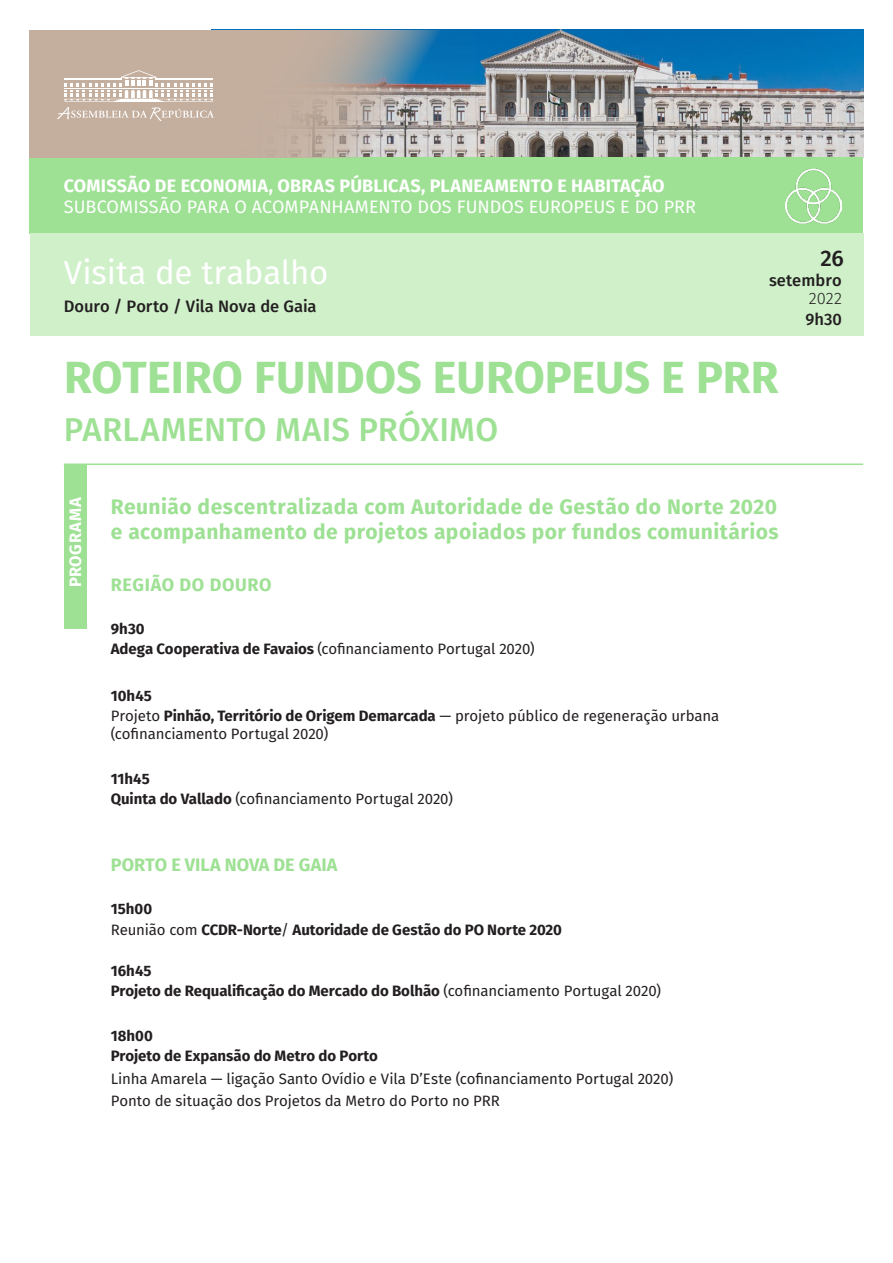
<style>
.page{position:relative;width:893px;height:1263px;background:#fff}
.page>*{position:absolute;margin:0;border:0;box-sizing:border-box;transform-origin:0 0}
.Titulo_evento{font:700 45px "Fira Sans";color:#9ee194}
.subtitulo_evento{font:500 33px "Fira Sans";color:#9ee194}
.tipo_de_evento{font:33px "Fira Sans";letter-spacing:-.005em;color:#fff}
.dia{font:500 22.5px "Fira Sans";color:#231f20}
.Momento_programa{font:700 21px/25.2px "Fira Sans";letter-spacing:.02em;color:#9ee194}
.Comissao{font:700 18px "Fira Sans";letter-spacing:.01em;color:#fff}
.GT_ou_Subcomissao{font:18px "Fira Sans";color:#fff}
.Momento_programa-2{font:700 18px "Fira Sans";letter-spacing:.01em;color:#9ee194}
.Momento_programa-3{font:700 18px "Fira Sans";letter-spacing:.035em;color:#9ee194}
.sala{font:500 16.5px "Fira Sans";color:#231f20}
.mes{font:500 16.5px "Fira Sans";letter-spacing:.005em;color:#231f20}
.t1{font:700 16.5px "Fira Sans";letter-spacing:.035em;color:#fff}
.ano{font:300 16.5px "Fira Sans";color:#231f20}
.hora{font:500 16.5px "Fira Sans";color:#231f20}
.oradores_programa{font:15px/18px "Fira Sans";letter-spacing:-.005em;color:#231f20}
.oradores_programa-2{font:700 15px "Fira Sans";letter-spacing:-.005em;color:#231f20}
.horas_programa{font:700 15px "Fira Sans";letter-spacing:.005em;color:#231f20}
.s1{font-weight:700}
.s2{font-weight:400}
</style>
<div class="page">
<img style="left:476px;top:30px;width:387px;height:127px">
<div style="left:30px;top:157px;width:833px;height:77px;background:#9ee194"></div>
<svg style="left:30px;top:30px;width:446px;height:127px;background:#afa9a3"></svg>
<svg style="left:57px;top:70px;width:157px;height:51px"></svg>
<hr style="left:64px;top:79px;width:58px;height:1px;background:#fff">
<hr style="left:155px;top:79px;width:58px;height:1px;background:#fff">
<div style="left:30px;top:234px;width:833px;height:102px;background:#cff0c9"></div>
<hr style="left:64px;top:463px;width:799px;height:2px;background:#9ee194">
<div style="left:64px;top:464px;width:23px;height:165px;background:#9ee194"></div>
<img style="left:785px;top:168px;width:57px;height:56px">
<p class="Comissao" style="left:64px;top:173px;width:602px">COMISSÃO DE ECONOMIA, OBRAS PÚBLICAS, PLANEAMENTO E HABITAÇÃO</p>
<p class="GT_ou_Subcomissao" style="left:64px;top:195px;width:634px">SUBCOMISSÃO PARA O ACOMPANHAMENTO DOS FUNDOS EUROPEUS E DO PRR</p>
<p class="dia" style="left:821px;top:240px;width:25px">26</p>
<p class="mes" style="left:769px;top:267px;width:74px">setembro</p>
<p class="ano" style="left:809px;top:287px;width:35px">2022</p>
<p class="hora" style="left:805px;top:308px;width:38px">9h30</p>
<p class="Titulo_evento" style="left:64px;top:346px;width:716px">ROTEIRO FUNDOS EUROPEUS E PRR</p>
<p class="subtitulo_evento" style="left:64px;top:407px;width:436px">PARLAMENTO MAIS PRÓXIMO</p>
<p class="tipo_de_evento" style="left:64px;top:249px;width:266px">Visita de trabalho</p>
<p class="sala" style="left:64px;top:295px;width:254px">Douro / Porto / Vila Nova de Gaia</p>
<p class="t1" style="left:64px;top:587px;width:92px;rotate:-90deg">PROGRAMA</p>
<p class="Momento_programa" style="left:111px;top:496px;width:669px">Reunião descentralizada com Autoridade de Gestão do Norte 2020 e acompanhamento de projetos apoiados por fundos comunitários</p>
<p class="Momento_programa-3" style="left:111px;top:572px;width:162px">REGIÃO DO DOURO</p>
<p class="horas_programa" style="left:111px;top:618px;width:35px">9h30</p>
<p class="oradores_programa" style="left:111px;top:641px;width:426px"><span class="s1">Adega Cooperativa de Favaios</span> (cofinanciamento Portugal 2020)</p>
<p class="horas_programa" style="left:111px;top:685px;width:43px">10h45</p>
<p class="oradores_programa" style="left:111px;top:708px;width:610px">Projeto <span class="s1">Pinhão, Território de Origem Demarcada</span> — projeto público de regeneração urbana (cofinanciamento Portugal 2020)</p>
<p class="horas_programa" style="left:111px;top:768px;width:41px">11h45</p>
<p class="oradores_programa" style="left:111px;top:791px;width:344px"><span class="s1">Quinta do Vallado</span> (cofinanciamento Portugal 2020)</p>
<p class="Momento_programa-2" style="left:111px;top:852px;width:228px">PORTO E VILA NOVA DE GAIA</p>
<p class="horas_programa" style="left:111px;top:898px;width:43px">15h00</p>
<p class="oradores_programa-2" style="left:111px;top:919px;width:453px"><span class="s2">Reunião com</span> CCDR-Norte<span class="s2">/</span> Autoridade de Gestão do PO Norte 2020</p>
<p class="horas_programa" style="left:111px;top:960px;width:42px">16h45</p>
<p class="oradores_programa-2" style="left:111px;top:980px;width:552px">Projeto de Requalificação do Mercado do Bolhão <span class="s2">(cofinanciamento Portugal 2020)</span></p>
<p class="horas_programa" style="left:111px;top:1025px;width:44px">18h00</p>
<p class="oradores_programa-2" style="left:111px;top:1045px;width:269px">Projeto de Expansão do Metro do Porto</p>
<p class="oradores_programa" style="left:111px;top:1070px;width:564px">Linha Amarela — ligação Santo Ovídio e Vila D’Este (cofinanciamento Portugal 2020)</p>
<p class="oradores_programa" style="left:111px;top:1093px;width:391px">Ponto de situação dos Projetos da Metro do Porto no PRR</p>
</div>
